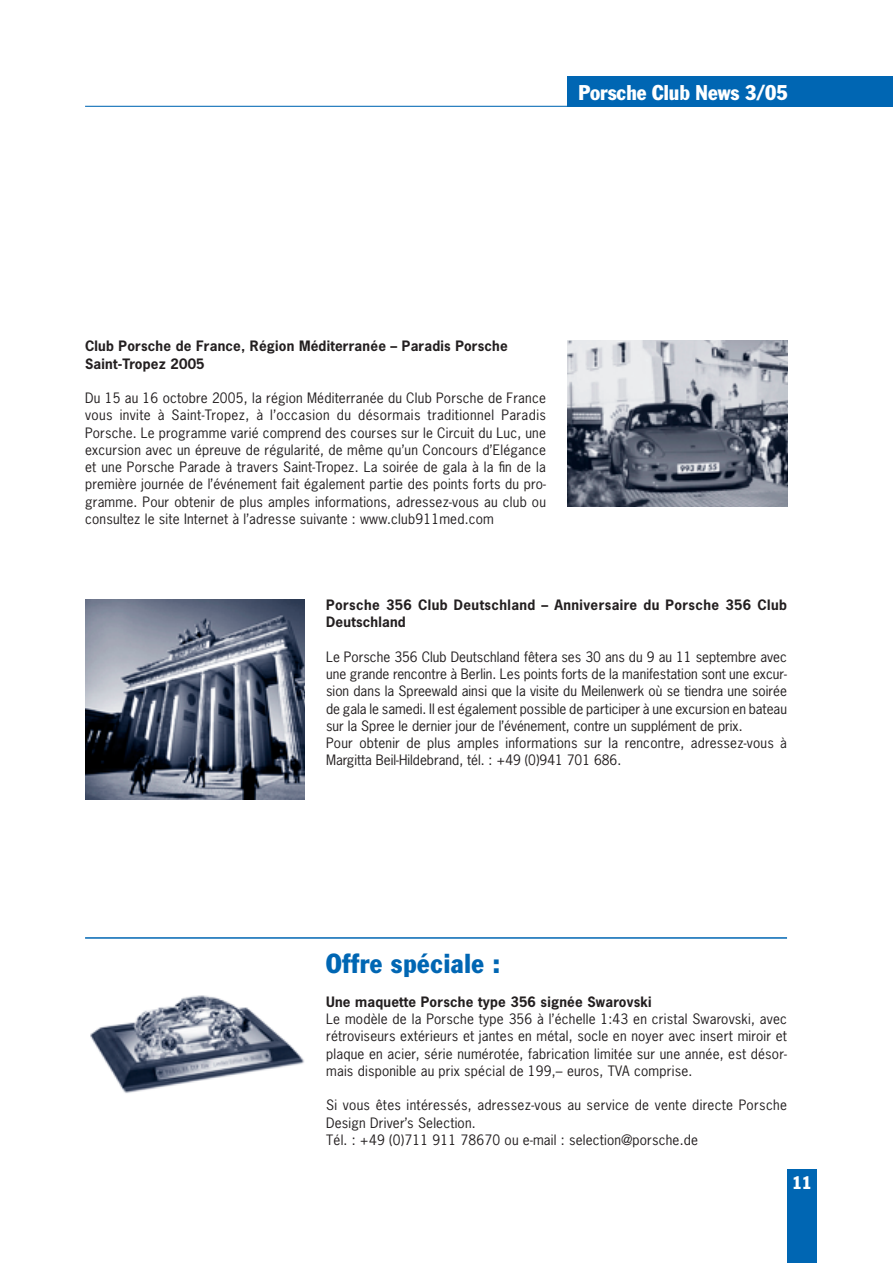
<style>
.page{position:relative;width:893px;height:1263px;background:#fff}
.page>*{position:absolute;margin:0;border:0;box-sizing:border-box;transform-origin:0 0}
.t1{font:condensed 27px "Porsche Franklin Gothic";letter-spacing:.025em;color:#0066b3}
.t2{font:condensed 21px "Porsche Franklin Gothic";color:#fff}
.t3{font:condensed 18px "Porsche Franklin Gothic";color:#fff}
.t4{font:13.5px/17.2px "Porsche News Gothic";color:#231f20}
.t5{font:700 13.5px/17.2px "Porsche News Gothic";letter-spacing:.015em;color:#231f20}
</style>
<div class="page">
<div style="left:567px;top:77px;width:325px;height:30px;background:#0066b3"></div>
<hr style="left:85px;top:106px;width:807px;height:1px;background:#0066b3">
<div style="left:787px;top:1169px;width:29px;height:94px;background:#0066b3"></div>
<img style="left:85px;top:599px;width:220px;height:201px">
<img style="left:567px;top:340px;width:220px;height:167px">
<img style="left:90px;top:995px;width:214px;height:98px">
<hr style="left:85px;top:937px;width:702px;height:2px;background:#0066b3">
<h2 class="t2" style="left:578px;top:85px;width:211px">Porsche Club News 3/05</h2>
<p class="t5" style="left:85px;top:339px;width:424px">Club Porsche de France, Région Méditerranée – Paradis Porsche<br>Saint-Tropez 2005</p>
<p class="t4" style="left:85px;top:391px;width:462px;text-align:justify">Du 15 au 16 octobre 2005, la région Méditerranée du Club Porsche de France vous invite à Saint-Tropez, à l’occasion du désormais traditionnel Paradis Porsche. Le programme varié comprend des courses sur le Circuit du Luc, une excursion avec un épreuve de régularité, de même qu’un Concours d’Elégance et une Porsche Parade à travers Saint-Tropez. La soirée de gala à la fin de la première journée de l’événement fait également partie des points forts du pro&shy;gramme. Pour obtenir de plus amples informations, adressez-vous au club ou consultez le site Internet à l’adresse suivante : www.club911med.com</p>
<p class="t5" style="left:326px;top:598px;width:462px">Porsche 356 Club Deutschland – Anniversaire du Porsche 356 Club<br>Deutschland</p>
<p class="t4" style="left:326px;top:649px;width:462px">Le Porsche 356 Club Deutschland fêtera ses 30 ans du 9 au 11 septembre avec une grande rencontre à Berlin. Les points forts de la manifestation sont une excur&shy;sion dans la Spreewald ainsi que la visite du Meilenwerk où se tiendra une soirée de gala le samedi. Il est également possible de participer à une excursion en bateau sur la Spree le dernier jour de l’événement, contre un supplément de prix.<br>Pour obtenir de plus amples informations sur la rencontre, adressez-vous à Margitta Beil-Hildebrand, tél. : +49 (0)941 701 686.</p>
<h1 class="t1" style="left:326px;top:954px;width:175px">Offre spéciale :</h1>
<p class="t5" style="left:326px;top:994px;width:327px">Une maquette Porsche type 356 signée Swarovski</p>
<p class="t4" style="left:326px;top:1012px;width:462px;text-align:justify">Le modèle de la Porsche type 356 à l’échelle 1:43 en cristal Swarovski, avec rétroviseurs extérieurs et jantes en métal, socle en noyer avec insert miroir et plaque en acier, série numérotée, fabrication limitée sur une année, est désor&shy;mais disponible au prix spécial de 199,– euros, TVA comprise.</p>
<p class="t4" style="left:326px;top:1098px;width:462px">Si vous êtes intéressés, adressez-vous au service de vente directe Porsche<br>Design Driver’s Selection.<br>Tél. : +49 (0)711 911 78670 ou e-mail : selection@porsche.de</p>
<h3 class="t3" style="left:792px;top:1176px;width:21px">11</h3>
</div>
